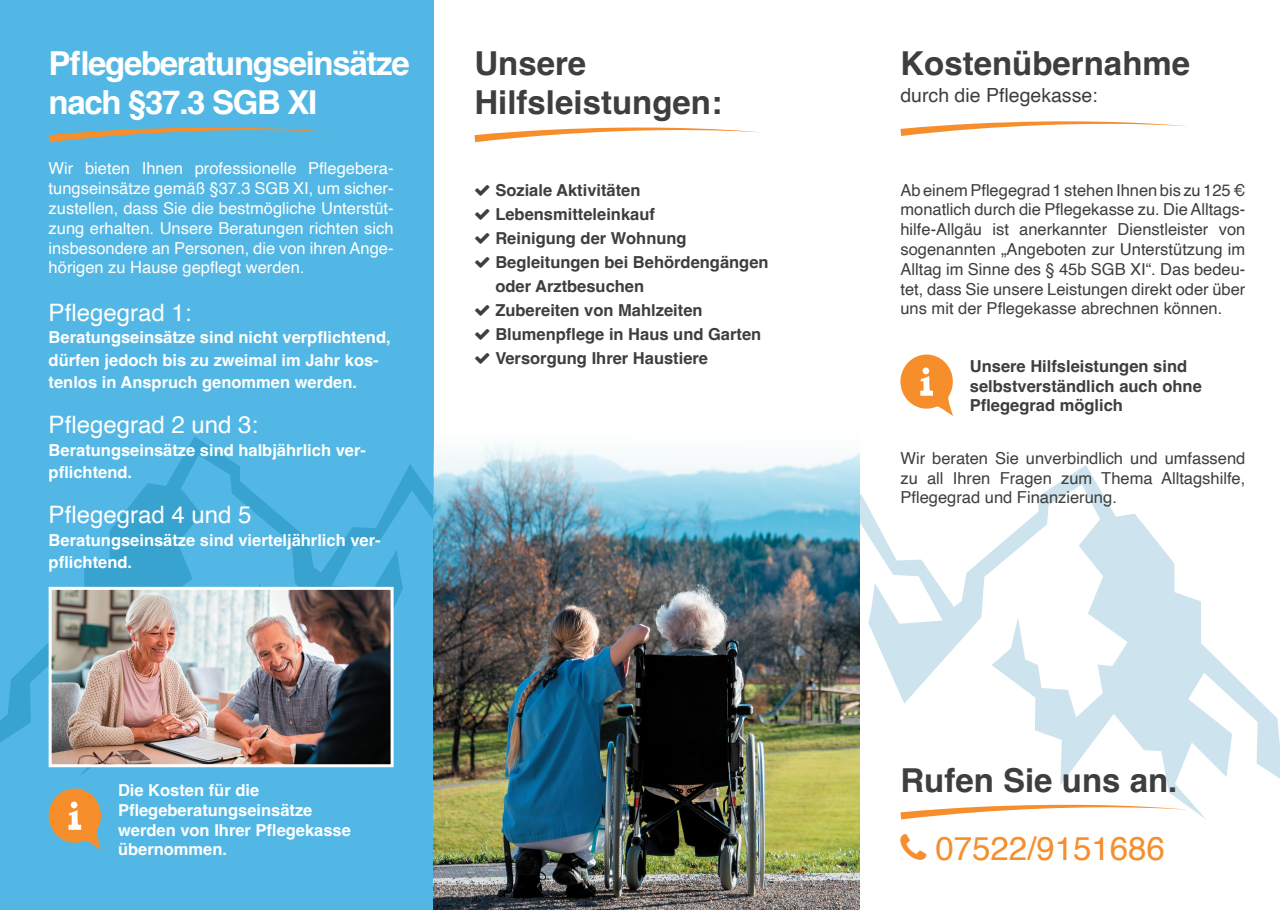
<style>
.page{position:relative;width:1280px;height:910px;background:#fff}
.page>*{position:absolute;margin:0;border:0;box-sizing:border-box;transform-origin:0 0}
.t1{font:700 33px/39.6px "Helvetica";color:#3e3e3f}
.t2{font:700 33px/39.6px "Helvetica";letter-spacing:-.04em;color:#fff}
.t3{font:33px "Helvetica";color:#f68e2c}
.t4{font:24px "Helvetica";color:#fff}
.t5{font:19.5px "Helvetica";color:#3e3e3f}
.t6{font:16.5px/19.8px "Helvetica";color:#3e3e3f;text-align:justify}
.t7{font:700 16.5px/22.5px "Helvetica";color:#fff}
.t8{font:700 16.5px/19.8px "Helvetica";color:#3e3e3f}
.t9{font:16.5px/19.8px "Helvetica";color:#fff;text-align:justify}
</style>
<div class="page">
<div style="left:0;top:0;width:434px;height:910px;background:#52b7e4"></div>
<svg style="left:0;top:437px;width:434px;height:339px"></svg>
<svg style="left:860px;top:465px;width:420px;height:354px"></svg>
<svg style="left:49px;top:127px;width:287px;height:15px"></svg>
<svg style="left:900px;top:805px;width:289px;height:14px"></svg>
<svg style="left:474px;top:127px;width:288px;height:15px"></svg>
<svg style="left:900px;top:121px;width:288px;height:15px"></svg>
<svg style="left:49px;top:789px;width:52px;height:61px"></svg>
<svg style="left:900px;top:355px;width:53px;height:61px"></svg>
<img style="left:434px;top:442px;width:426px;height:468px">
<img style="left:53px;top:591px;width:337px;height:172px">
<div style="left:49px;top:587px;width:345px;height:180px;border:3px solid #fff"></div>
<p class="t2" style="left:49px;top:47px;width:363px">Pflegeberatungseinsätze nach §37.3 SGB XI</p>
<p class="t9" style="left:49px;top:159px;width:346px">Wir bieten Ihnen professionelle Pflegebera&shy;tungseinsätze gemäß §37.3 SGB XI, um sicher&shy;zustellen, dass Sie die bestmögliche Unterstüt&shy;zung erhalten. Unsere Beratungen richten sich insbesondere an Personen, die von ihren Ange&shy;hörigen zu Hause gepflegt werden.</p>
<p class="t4" style="left:49px;top:294px;width:144px">Pflegegrad 1:</p>
<p class="t7" style="left:49px;top:328px;width:343px">Beratungseinsätze sind nicht verpflichtend, dürfen jedoch bis zu zweimal im Jahr kos&shy;tenlos in Anspruch genommen werden.</p>
<p class="t4" style="left:49px;top:406px;width:211px">Pflegegrad 2 und 3:</p>
<p class="t7" style="left:49px;top:440px;width:319px">Beratungseinsätze sind halbjährlich ver&shy;pflichtend.</p>
<p class="t4" style="left:49px;top:496px;width:204px">Pflegegrad 4 und 5</p>
<p class="t7" style="left:49px;top:530px;width:333px">Beratungseinsätze sind vierteljährlich ver&shy;pflichtend.</p>
<p class="t1" style="left:474px;top:47px;width:249px">Unsere<br>Hilfsleistungen:</p>
<p class="t1" style="left:900px;top:47px;width:291px">Kostenübernahme</p>
<p class="t5" style="left:900px;top:80px;width:199px">durch die Pflegekasse:</p>
<p class="t8" style="left:495px;top:182px;width:147px">Soziale Aktivitäten</p>
<p class="t8" style="left:495px;top:206px;width:161px">Lebensmitteleinkauf</p>
<p class="t8" style="left:495px;top:230px;width:193px">Reinigung der Wohnung</p>
<p class="t8" style="left:495px;top:252px;width:275px;line-height:24px">Begleitungen bei Behördengängen oder Arztbesuchen</p>
<p class="t8" style="left:495px;top:302px;width:209px">Zubereiten von Mahlzeiten</p>
<p class="t8" style="left:495px;top:326px;width:267px">Blumenpflege in Haus und Garten</p>
<p class="t8" style="left:495px;top:350px;width:214px">Versorgung Ihrer Haustiere</p>
<p class="t6" style="left:900px;top:180px;width:346px">Ab einem Pflegegrad 1 stehen Ihnen bis zu 125 € monatlich durch die Pflegekasse zu. Die Alltags&shy;hilfe-Allgäu ist anerkannter Dienstleister von sogenannten „Angeboten zur Unterstützung im Alltag im Sinne des § 45b SGB XI“. Das bedeu&shy;tet, dass Sie unsere Leistungen direkt oder über uns mit der Pflegekasse abrechnen können.</p>
<p class="t8" style="left:970px;top:358px;width:233px">Unsere Hilfsleistungen sind selbstverständlich auch ohne<br>Pflegegrad möglich</p>
<p class="t6" style="left:900px;top:449px;width:346px">Wir beraten Sie unverbindlich und umfassend zu all Ihren Fragen zum Thema Alltagshilfe, Pflegegrad und Finanzierung.</p>
<p class="t7" style="left:118px;top:782px;width:234px;line-height:19.8px">Die Kosten für die<br>Pflegeberatungseinsätze werden von Ihrer Pflegekasse übernommen.</p>
<p class="t1" style="left:900px;top:764px;width:278px">Rufen Sie uns an.</p>
<p class="t3" style="left:935px;top:823px;width:231px">07522/9151686</p>
</div>
